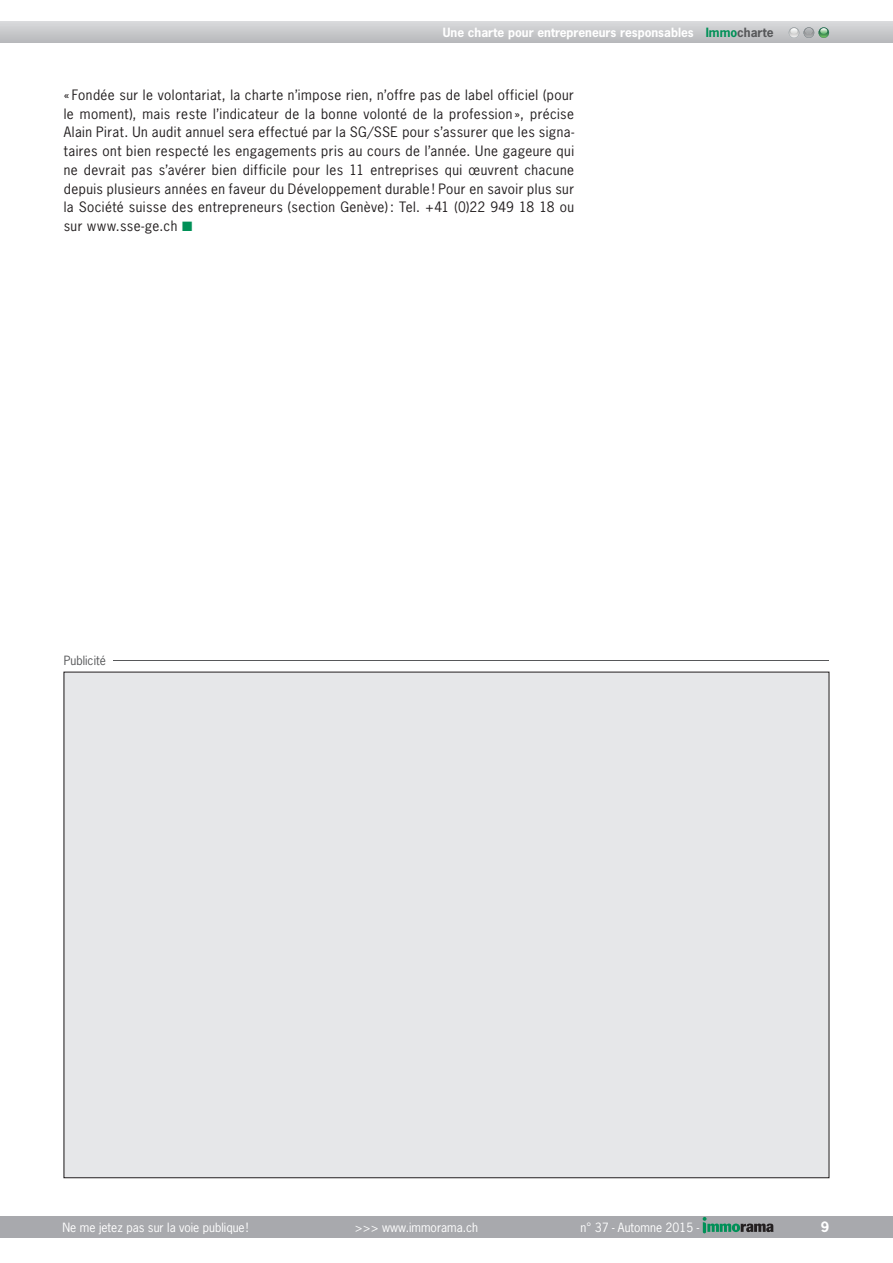
<style>
.page{position:relative;width:893px;height:1263px;background:#fff}
.page>*{position:absolute;margin:0;border:0;box-sizing:border-box;transform-origin:0 0}
.t1{font:13.5px/18.8px "News Gothic Std";letter-spacing:.03em;color:#231f20;text-align:justify}
.t2{font:700 13.5px "News Gothic Std";color:#fff}
.t3{font:12px "News Gothic Std";color:#fff}
.t4{font:700 12px "News Gothic Std";color:#fff}
.t5{font:12px "News Gothic Std";color:#57585a}
.s1{color:#009057}
.s2{color:#57585a}
</style>
<div class="page">
<hr style="left:114px;top:661px;width:715px;height:1px;background:#57585a">
<div style="left:64px;top:672px;width:765px;height:506px;background:#e6e7e9"></div>
<div style="left:0;top:21px;width:893px;height:22px;background:linear-gradient(to bottom,#d9dadc,#b9babc)"></div>
<div style="left:0;top:1216px;width:893px;height:21px;background:#a8a9ad"></div>
<svg style="left:703px;top:1217px;width:71px;height:16px"></svg>
<svg style="left:789px;top:27px;width:40px;height:11px"></svg>
<p class="t4" style="left:443px;top:25px;width:332px">Une charte pour entrepreneurs responsables <span class="s1">Immo</span><span class="s2">charte</span></p>
<p class="t1" style="left:64px;top:85px;width:512px">« Fondée sur le volontariat, la charte n’impose rien, n’offre pas de label officiel (pour le moment), mais reste l’indicateur de la bonne volonté de la profession », précise Alain Pirat. Un audit annuel sera effectué par la SG/SSE pour s’assurer que les signa&shy;taires ont bien respecté les engagements pris au cours de l’année. Une gageure qui ne devrait pas s’avérer bien difficile pour les 11 entreprises qui œuvrent chacune depuis plusieurs années en faveur du Développement durable ! Pour en savoir plus sur la Société suisse des entrepreneurs (section Genève) : Tel. +41 (0)22 949 18 18 ou sur www.sse-ge.ch <span class="s1">■</span></p>
<p class="t5" style="left:64px;top:653px;width:44px">Publicité</p>
<p class="t3" style="left:63px;top:1219px;width:187px">Ne me jetez pas sur la voie publique !</p>
<p class="t3" style="left:355px;top:1219px;width:125px">&gt;&gt;&gt; www.immorama.ch</p>
<p class="t3" style="left:581px;top:1219px;width:120px">n° 37 - Automne 2015 -</p>
<p class="t2" style="left:821px;top:1218px;width:10px">9</p>
</div>
